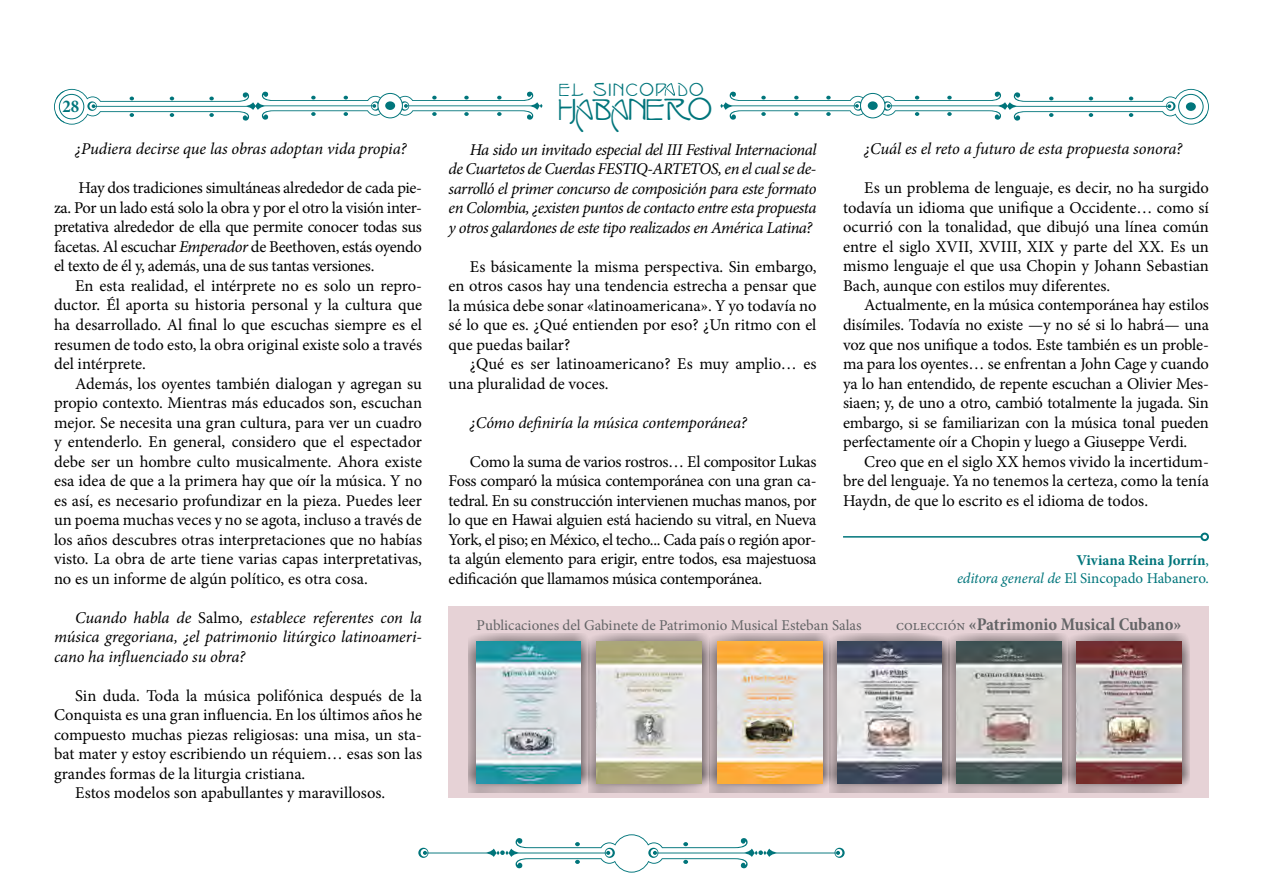
<style>
.page{position:relative;width:1263px;height:893px;background:#fff}
.page>*{position:absolute;margin:0;border:0;box-sizing:border-box;transform-origin:0 0}
.t1{font:38.85px "Isadora";letter-spacing:-.02em;color:#00757b}
.t2{font:22.8px "Isadora";letter-spacing:.07em;color:#00757b}
.t3{font:700 condensed 18px "Minion Pro";color:#636466}
.t4{font:700 condensed 18px "Minion Pro";color:#00757b}
.t5{font:16.5px/19.5px "Minion Pro";letter-spacing:-.005em;color:#000;text-align:justify}
.t6{font:italic 16.5px/19.5px "Minion Pro";letter-spacing:-.01em;color:#000;text-align:justify}
.t7{font:15px/18px "Minion Pro";letter-spacing:-.005em;color:#00757b;text-align:right}
.t8{font:15px "Minion Pro";letter-spacing:-.005em;color:#636466}
.s1{font-style:italic}
.s2{font-style:normal}
.s3{font-weight:700}
.s4{font-weight:400;font-stretch:normal;font-size:15px}
</style>
<div class="page">
<svg style="left:418px;top:834px;width:427px;height:39px"></svg>
<svg style="left:665px;top:83px;width:10px;height:13px"></svg>
<div style="left:377px;top:93px;width:26px;height:25px;border:1px solid #00757b;border-radius:50%"></div>
<div style="left:385px;top:101px;width:10px;height:9px;background:#00757b;border-radius:50%"></div>
<svg style="left:54px;top:89px;width:327px;height:36px"></svg>
<svg style="left:399px;top:91px;width:143px;height:29px"></svg>
<div style="left:860px;top:93px;width:25px;height:25px;border:1px solid #00757b;border-radius:50%"></div>
<div style="left:868px;top:101px;width:10px;height:9px;background:#00757b;border-radius:50%"></div>
<svg style="left:882px;top:89px;width:327px;height:36px"></svg>
<svg style="left:720px;top:91px;width:144px;height:29px"></svg>
<div style="left:1179px;top:94px;width:24px;height:25px;background:#fff;border-radius:50%"></div>
<div style="left:1178px;top:94px;width:25px;height:25px;border:1px solid #00757b;border-radius:50%"></div>
<div style="left:1186px;top:102px;width:10px;height:9px;background:#00757b;border-radius:50%"></div>
<div style="left:59px;top:94px;width:25px;height:25px;background:#fff;border-radius:50%"></div>
<div style="left:59px;top:94px;width:25px;height:25px;border:1px solid #00757b;border-radius:50%"></div>
<div style="left:449px;top:606px;width:760px;height:191px;background:#e6d2d6"></div>
<hr style="left:843px;top:536px;width:358px;height:2px;background:#00757b">
<div style="left:1200px;top:533px;width:9px;height:8px;border:2px solid #00757b;border-radius:50%"></div>
<div style="left:829px;top:633px;width:121px;height:159px;background:#000;opacity:.75"></div>
<img style="left:838px;top:641px;width:103px;height:142px">
<div style="left:709px;top:633px;width:122px;height:159px;background:#000;opacity:.75"></div>
<img style="left:717px;top:641px;width:105px;height:142px">
<div style="left:588px;top:633px;width:122px;height:159px;background:#000;opacity:.75"></div>
<img style="left:597px;top:641px;width:104px;height:142px">
<div style="left:468px;top:633px;width:121px;height:159px;background:#000;opacity:.75"></div>
<img style="left:476px;top:641px;width:105px;height:142px">
<div style="left:1068px;top:633px;width:122px;height:159px;background:#000;opacity:.75"></div>
<img style="left:1076px;top:641px;width:105px;height:142px">
<div style="left:948px;top:633px;width:122px;height:159px;background:#000;opacity:.75"></div>
<img style="left:956px;top:641px;width:105px;height:142px">
<p class="t4" style="left:62px;top:94px;width:18px">28</p>
<p class="t6" style="left:75px;top:139px;width:333px">¿Pudiera decirse que las obras adoptan vida propia?</p>
<p class="t5" style="left:54px;top:179px;width:370px;text-indent:24px">Hay dos tradiciones simultáneas alrededor de cada pie&shy;za. Por un lado está solo la obra y por el otro la visión inter&shy;pretativa alrededor de ella que permite conocer todas sus facetas. Al escuchar <span class="s1">Emperador</span> de Beethoven, estás oyendo el texto de él y, además, una de sus tantas versiones.</p>
<p class="t5" style="left:54px;top:276px;width:370px;text-indent:21px">En esta realidad, el intérprete no es solo un repro&shy;ductor. Él aporta su historia personal y la cultura que ha desarrollado. Al final lo que escuchas siempre es el resumen de todo esto, la obra original existe solo a través del intérprete.</p>
<p class="t5" style="left:54px;top:374px;width:370px;text-indent:21px">Además, los oyentes también dialogan y agregan su propio contexto. Mientras más educados son, escuchan mejor. Se necesita una gran cultura, para ver un cuadro y entenderlo. En general, considero que el espectador debe ser un hombre culto musicalmente. Ahora existe esa idea de que a la primera hay que oír la música. Y no es así, es necesario profundizar en la pieza. Puedes leer un poema muchas veces y no se agota, incluso a través de los años descubres otras interpretaciones que no habías visto. La obra de arte tiene varias capas interpretativas, no es un informe de algún político, es otra cosa.</p>
<p class="t6" style="left:54px;top:607px;width:369px;text-indent:21px">Cuando habla de <span class="s2">Salmo</span>, establece referentes con la música gregoriana, ¿el patrimonio litúrgico latinoameri&shy;cano ha influenciado su obra?</p>
<p class="t5" style="left:75px;top:686px;width:348px">Sin duda. Toda la música polifónica después de la</p>
<p class="t5" style="left:54px;top:705px;width:370px">Conquista es una gran influencia. En los últimos años he</p>
<p class="t5" style="left:54px;top:725px;width:370px">compuesto muchas piezas religiosas: una misa, un sta-</p>
<p class="t5" style="left:54px;top:744px;width:369px">bat mater y estoy escribiendo un réquiem… esas son las</p>
<p class="t5" style="left:54px;top:764px;width:253px">grandes formas de la liturgia cristiana.</p>
<p class="t5" style="left:75px;top:783px;width:312px">Estos modelos son apabullantes y maravillosos.</p>
<h2 class="t2" style="left:559px;top:80px;width:146px">El sincop do</h2>
<h1 class="t1" style="left:558px;top:92px;width:156px">Habanero</h1>
<p class="t6" style="left:449px;top:139px;width:369px;text-indent:21px">Ha sido un invitado especial del III Festival Internacional de Cuartetos de Cuerdas FESTIQ-ARTETOS, en el cual se de&shy;sarrolló el primer concurso de composición para este formato en Colombia, ¿existen puntos de contacto entre esta propuesta y otros galardones de este tipo realizados en América Latina?</p>
<p class="t5" style="left:449px;top:257px;width:369px;text-indent:21px">Es básicamente la misma perspectiva. Sin embargo, en otros casos hay una tendencia estrecha a pensar que la música debe sonar «latinoamericana». Y yo todavía no sé lo que es. ¿Qué entienden por eso? ¿Un ritmo con el que puedas bailar?</p>
<p class="t5" style="left:449px;top:354px;width:369px;text-indent:21px">¿Qué es ser latinoamericano? Es muy amplio… es una pluralidad de voces.</p>
<p class="t6" style="left:470px;top:413px;width:279px">¿Cómo definiría la música contemporánea?</p>
<p class="t5" style="left:449px;top:452px;width:369px;text-indent:21px">Como la suma de varios rostros… El compositor Lukas Foss comparó la música contemporánea con una gran ca&shy;tedral. En su construcción intervienen muchas manos, por lo que en Hawai alguien está haciendo su vitral, en Nueva York, el piso; en México, el techo... Cada país o región apor&shy;ta algún elemento para erigir, entre todos, esa majestuosa edificación que llamamos música contemporánea.</p>
<p class="t6" style="left:864px;top:139px;width:319px">¿Cuál es el reto a futuro de esta propuesta sonora?</p>
<p class="t5" style="left:843px;top:179px;width:367px;text-indent:21px">Es un problema de lenguaje, es decir, no ha surgido todavía un idioma que unifique a Occidente… como sí ocurrió con la tonalidad, que dibujó una línea común entre el siglo XVII, XVIII, XIX y parte del XX. Es un mismo lenguaje el que usa Chopin y Johann Sebastian Bach, aunque con estilos muy diferentes.</p>
<p class="t5" style="left:843px;top:296px;width:367px;text-indent:21px">Actualmente, en la música contemporánea hay estilos disímiles. Todavía no existe —y no sé si lo habrá— una voz que nos unifique a todos. Este también es un proble&shy;ma para los oyentes… se enfrentan a John Cage y cuando ya lo han entendido, de repente escuchan a Olivier Mes&shy;siaen; y, de uno a otro, cambió totalmente la jugada. Sin embargo, si se familiarizan con la música tonal pueden perfectamente oír a Chopin y luego a Giuseppe Verdi.</p>
<p class="t5" style="left:843px;top:452px;width:367px;text-indent:21px">Creo que en el siglo XX hemos vivido la incertidum&shy;bre del lenguaje. Ya no tenemos la certeza, como la tenía Haydn, de que lo escrito es el idioma de todos.</p>
<p class="t7" style="left:957px;top:551px;width:253px"><span class="s3">Viviana Reina Jorrín</span>,<br><span class="s1">editora general de</span> El Sincopado Habanero.</p>
<p class="t8" style="left:477px;top:615px;width:387px">Publicaciones del Gabinete de Patrimonio Musical Esteban Salas</p>
<p class="t3" style="left:896px;top:611px;width:287px"><span class="s4">colección</span> «Patrimonio Musical Cubano»</p>
</div>
